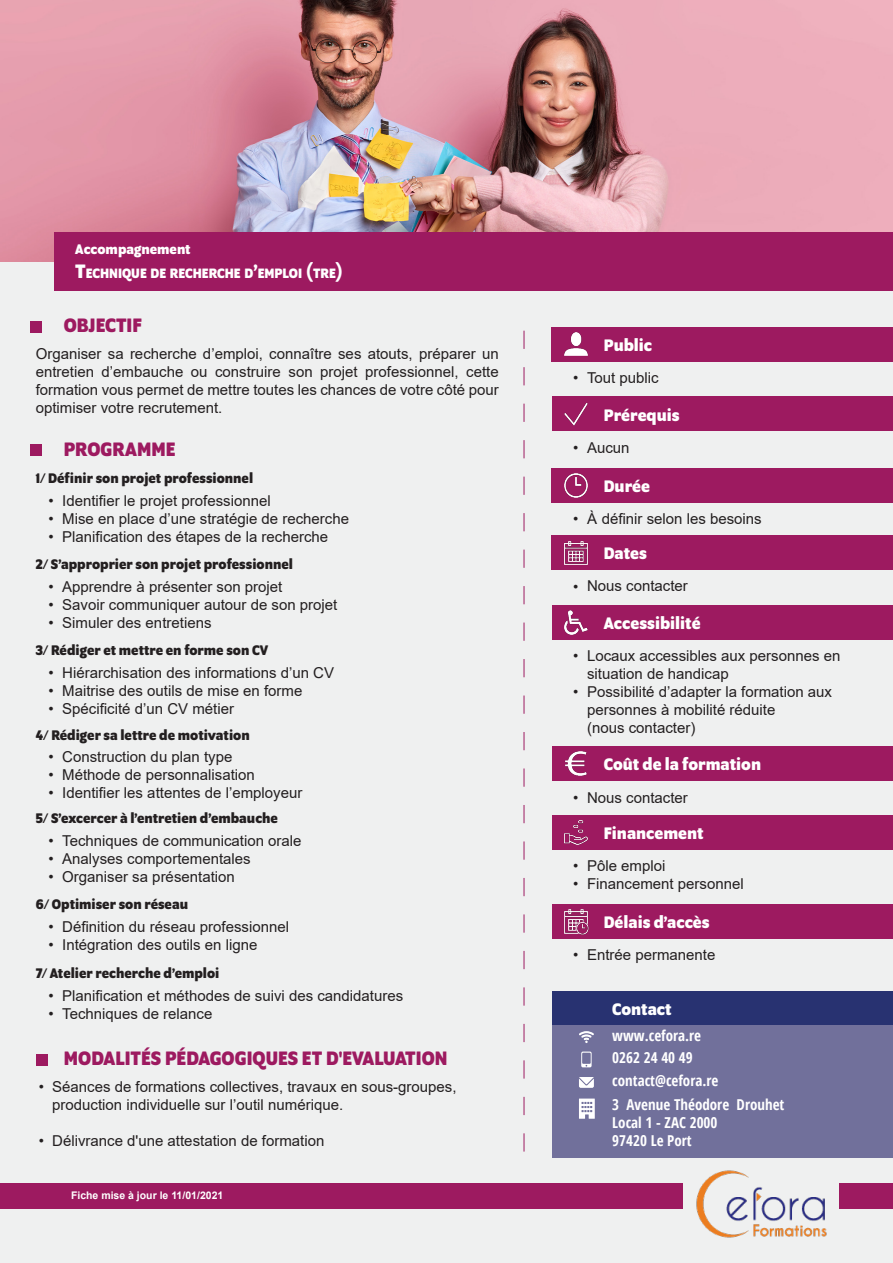
<style>
.page{position:relative;width:893px;height:1263px;background:#eff0f0}
.page>*{position:absolute;margin:0;border:0;box-sizing:border-box;transform-origin:0 0}
.t1{font:700 21px "Program OT";color:#9d1a60}
.t2{font:700 18px "Program OT";color:#fff}
.t3{font:15px/18px "Arial";color:#231f20}
.t4{font:700 15px "Program OT";color:#231f20}
.t5{font:700 condensed 15px/23px "Open Sans";color:#fff}
.t6{font:700 15px "Program OT";color:#fff}
.t7{font:700 14.7px "Program OT";color:#fff}
.t8{font:700 10.5px "Arial";color:#fff}
.s1{font-size:21px}
</style>
<div class="page">
<img style="left:0;top:0;width:893px;height:262px">
<div style="left:54px;top:232px;width:839px;height:59px;background:#9d1a60"></div>
<div style="left:0;top:1183px;width:893px;height:26px;background:#9d1a60"></div>
<div style="left:551px;top:327px;width:342px;height:34px;background:#9d1a60"></div>
<div style="left:552px;top:397px;width:341px;height:34px;background:#9d1a60"></div>
<div style="left:551px;top:468px;width:342px;height:34px;background:#9d1a60"></div>
<div style="left:552px;top:536px;width:341px;height:34px;background:#9d1a60"></div>
<svg style="left:524px;top:331px;width:1px;height:820px"></svg>
<div style="left:552px;top:605px;width:341px;height:34px;background:#9d1a60"></div>
<div style="left:552px;top:746px;width:341px;height:34px;background:#9d1a60"></div>
<div style="left:552px;top:815px;width:341px;height:34px;background:#9d1a60"></div>
<div style="left:552px;top:904px;width:341px;height:34px;background:#9d1a60"></div>
<div style="left:684px;top:1165px;width:155px;height:81px;background:#eff0f0"></div>
<div style="left:552px;top:991px;width:341px;height:34px;background:#283271"></div>
<div style="left:552px;top:1025px;width:341px;height:133px;background:#71709b"></div>
<svg style="left:581px;top:1051px;width:11px;height:16px"></svg>
<svg style="left:579px;top:1077px;width:15px;height:11px"></svg>
<svg style="left:579px;top:1098px;width:16px;height:21px"></svg>
<svg style="left:579px;top:1031px;width:15px;height:12px"></svg>
<img style="left:696px;top:1170px;width:131px;height:68px">
<div style="left:36px;top:1054px;width:12px;height:11px;background:#9d1a60"></div>
<div style="left:30px;top:321px;width:12px;height:12px;background:#9d1a60"></div>
<div style="left:30px;top:444px;width:12px;height:12px;background:#9d1a60"></div>
<img style="left:564px;top:332px;width:24px;height:24px">
<img style="left:564px;top:402px;width:24px;height:24px">
<img style="left:564px;top:473px;width:24px;height:25px">
<img style="left:564px;top:541px;width:24px;height:24px">
<img style="left:564px;top:610px;width:24px;height:25px">
<img style="left:565px;top:751px;width:22px;height:25px">
<img style="left:564px;top:820px;width:24px;height:25px">
<img style="left:564px;top:909px;width:25px;height:25px">
<p class="t6" style="left:75px;top:240px;width:117px">Accompagnement</p>
<p class="t7" style="left:75px;top:264px;width:269px"><span class="s1">T</span>ECHNIQUE DE RECHERCHE D<span class="s1">’</span>EMPLOI <span class="s1">(</span>TRE<span class="s1">)</span></p>
<p class="t1" style="left:64px;top:313px;width:80px">OBJECTIF</p>
<p class="t3" style="left:36px;top:345px;width:465px;text-align:justify">Organiser sa recherche d’emploi, connaître ses atouts, préparer un entretien d’embauche ou construire son projet professionnel, cette formation vous permet de mettre toutes les chances de votre côté pour optimiser votre recrutement.</p>
<p class="t1" style="left:64px;top:437px;width:113px">PROGRAMME</p>
<p class="t4" style="left:36px;top:470px;width:219px">1/ Définir son projet professionnel</p>
<p class="t3" style="left:62px;top:492px;width:288px">Identifier le projet professionnel<br>Mise en place d’une stratégie de recherche<br>Planification des étapes de la recherche</p>
<p class="t3" style="left:62px;top:578px;width:277px">Apprendre à présenter son projet<br>Savoir communiquer autour de son projet<br>Simuler des entretiens</p>
<p class="t3" style="left:62px;top:663px;width:273px">Hiérarchisation des informations d’un CV<br>Maitrise des outils de mise en forme</p>
<p class="t3" style="left:62px;top:699px;width:173px">Spécificité d’un CV métier</p>
<p class="t3" style="left:62px;top:748px;width:172px">Construction du plan type</p>
<p class="t3" style="left:62px;top:766px;width:194px">Méthode de personnalisation</p>
<p class="t3" style="left:62px;top:784px;width:242px">Identifier les attentes de l’employeur</p>
<p class="t3" style="left:62px;top:832px;width:241px">Techniques de communication orale<br>Analyses comportementales<br>Organiser sa présentation</p>
<p class="t3" style="left:62px;top:918px;width:228px">Définition du réseau professionnel<br>Intégration des outils en ligne</p>
<p class="t3" style="left:62px;top:986px;width:342px">Planification et méthodes de suivi des candidatures<br>Techniques de relance</p>
<p class="t3" style="left:49px;top:492px;width:7px">•</p>
<p class="t3" style="left:49px;top:510px;width:7px">•</p>
<p class="t3" style="left:49px;top:528px;width:7px">•</p>
<p class="t4" style="left:36px;top:556px;width:259px">2/ S’approprier son projet professionnel</p>
<p class="t3" style="left:49px;top:578px;width:7px">•</p>
<p class="t3" style="left:49px;top:596px;width:7px">•</p>
<p class="t3" style="left:49px;top:614px;width:7px">•</p>
<p class="t4" style="left:36px;top:641px;width:234px">3/ Rédiger et mettre en forme son CV</p>
<p class="t3" style="left:49px;top:663px;width:7px">•</p>
<p class="t3" style="left:49px;top:681px;width:7px">•</p>
<p class="t3" style="left:49px;top:699px;width:7px">•</p>
<p class="t4" style="left:36px;top:726px;width:215px">4/ Rédiger sa lettre de motivation</p>
<p class="t3" style="left:49px;top:748px;width:7px">•</p>
<p class="t3" style="left:49px;top:766px;width:7px">•</p>
<p class="t3" style="left:49px;top:784px;width:7px">•</p>
<p class="t4" style="left:36px;top:810px;width:244px">5/ S’excercer à l’entretien d’embauche</p>
<p class="t3" style="left:49px;top:832px;width:7px">•</p>
<p class="t3" style="left:49px;top:850px;width:7px">•</p>
<p class="t3" style="left:49px;top:868px;width:7px">•</p>
<p class="t4" style="left:36px;top:896px;width:154px">6/ Optimiser son réseau</p>
<p class="t3" style="left:49px;top:918px;width:7px">•</p>
<p class="t3" style="left:49px;top:936px;width:7px">•</p>
<p class="t4" style="left:36px;top:964px;width:185px">7/ Atelier recherche d’emploi</p>
<p class="t3" style="left:49px;top:986px;width:7px">•</p>
<p class="t3" style="left:49px;top:1004px;width:7px">•</p>
<p class="t3" style="left:39px;top:1078px;width:7px">•</p>
<p class="t3" style="left:39px;top:1132px;width:7px">•</p>
<p class="t1" style="left:64px;top:1046px;width:385px">MODALITÉS PÉDAGOGIQUES ET D'EVALUATION</p>
<p class="t3" style="left:52px;top:1078px;width:406px">Séances de formations collectives, travaux en sous-groupes, production individuelle sur l’outil numérique.</p>
<p class="t3" style="left:52px;top:1132px;width:274px">Délivrance d'une attestation de formation</p>
<p class="t8" style="left:71px;top:1188px;width:154px">Fiche mise à jour le 11/01/2021</p>
<p class="t3" style="left:573px;top:368px;width:7px">•</p>
<p class="t3" style="left:573px;top:438px;width:7px">•</p>
<p class="t2" style="left:604px;top:335px;width:50px">Public</p>
<p class="t3" style="left:587px;top:368px;width:73px">Tout public</p>
<p class="t2" style="left:604px;top:404px;width:77px">Prérequis</p>
<p class="t3" style="left:587px;top:438px;width:44px">Aucun</p>
<p class="t3" style="left:573px;top:510px;width:7px">•</p>
<p class="t3" style="left:573px;top:578px;width:7px">•</p>
<p class="t2" style="left:604px;top:476px;width:48px">Durée</p>
<p class="t3" style="left:587px;top:510px;width:176px">À définir selon les besoins</p>
<p class="t2" style="left:604px;top:543px;width:45px">Dates</p>
<p class="t3" style="left:587px;top:577px;width:102px">Nous contacter</p>
<p class="t2" style="left:604px;top:613px;width:98px">Accessibilité</p>
<p class="t3" style="left:573px;top:646px;width:7px">•</p>
<p class="t3" style="left:573px;top:682px;width:7px">•</p>
<p class="t3" style="left:587px;top:646px;width:255px">Locaux accessibles aux personnes en situation de handicap</p>
<p class="t3" style="left:587px;top:682px;width:247px">Possibilité d’adapter la formation aux personnes à mobilité réduite</p>
<p class="t3" style="left:587px;top:718px;width:110px">(nous contacter)</p>
<p class="t2" style="left:604px;top:754px;width:159px">Coût de la formation</p>
<p class="t3" style="left:573px;top:788px;width:7px">•</p>
<p class="t3" style="left:587px;top:788px;width:102px">Nous contacter</p>
<p class="t2" style="left:604px;top:823px;width:101px">Financement</p>
<p class="t3" style="left:573px;top:857px;width:7px">•</p>
<p class="t3" style="left:573px;top:875px;width:7px">•</p>
<p class="t3" style="left:587px;top:857px;width:80px">Pôle emploi</p>
<p class="t3" style="left:587px;top:875px;width:158px">Financement personnel</p>
<p class="t2" style="left:604px;top:912px;width:107px">Délais d’accès</p>
<p class="t3" style="left:573px;top:946px;width:7px">•</p>
<p class="t3" style="left:587px;top:946px;width:130px">Entrée permanente</p>
<p class="t2" style="left:612px;top:998px;width:61px">Contact</p>
<p class="t5" style="left:612px;top:1024px;width:174px">www.cefora.re<br>0262 24 40 49 contact@cefora.re<br>3 Avenue Théodore Drouhet</p>
<p class="t5" style="left:612px;top:1113px;width:107px;line-height:18px">Local 1 - ZAC 2000<br>97420 Le Port</p>
</div>
